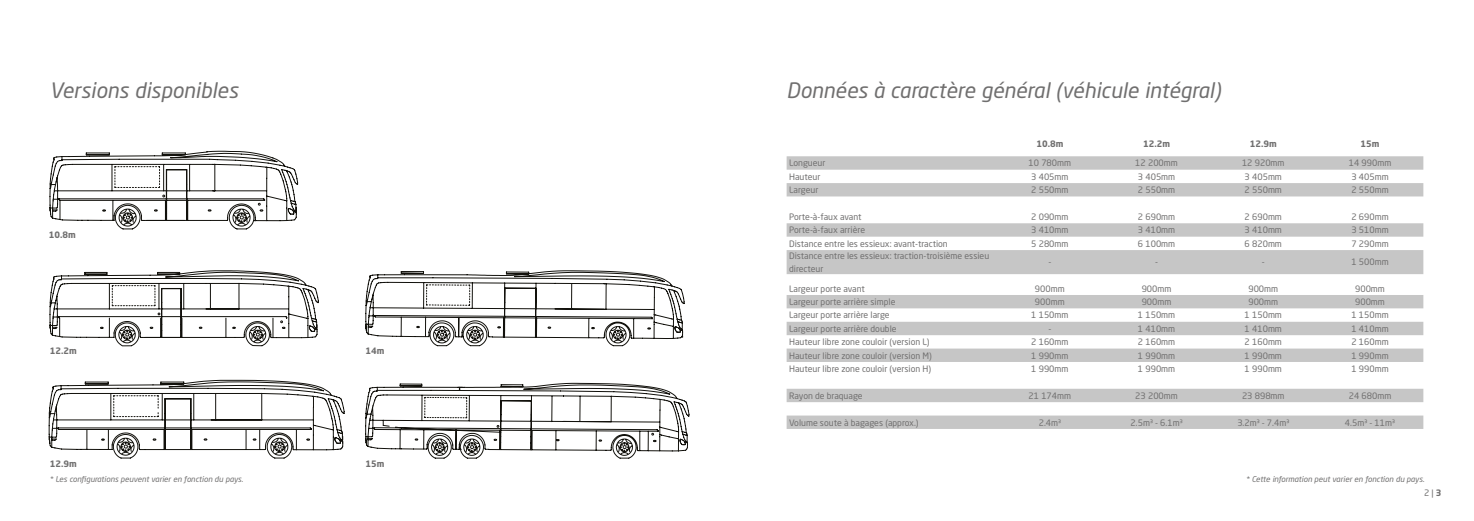
<style>
.page{position:relative;width:1474px;height:521px;background:#fff}
.page>*{position:absolute;margin:0;border:0;box-sizing:border-box;transform-origin:0 0}
.t1{font:italic 21px "Neo Sans Std";color:#706f6f}
.t2{font:8.75px/12.2px "Neo Sans Std";color:#706f6f}
.t3{font:700 8.75px "Neo Sans Std";color:#706f6f}
.t4{font:italic 7.88px "Neo Sans Std";color:#706f6f}
.s1{font-weight:700}
</style>
<div class="page">
<svg style="left:365px;top:270px;width:319px;height:76px"></svg>
<svg style="left:365px;top:383px;width:324px;height:76px"></svg>
<svg style="left:49px;top:380px;width:296px;height:79px"></svg>
<svg style="left:50px;top:270px;width:269px;height:76px"></svg>
<svg style="left:50px;top:151px;width:248px;height:79px"></svg>
<svg style="left:786px;top:156px;width:637px;height:273px"></svg>
<h1 class="t1" style="left:50px;top:77px;width:190px">Versions disponibles</h1>
<h1 class="t1" style="left:786px;top:77px;width:436px">Données à caractère général (véhicule intégral)</h1>
<p class="t3" style="left:1036px;top:138px;width:28px">10.8m</p>
<p class="t3" style="left:1143px;top:138px;width:28px">12.2m</p>
<p class="t3" style="left:1249px;top:138px;width:28px">12.9m</p>
<p class="t3" style="left:1360px;top:138px;width:20px">15m</p>
<p class="t3" style="left:49px;top:229px;width:28px">10.8m</p>
<p class="t3" style="left:50px;top:345px;width:28px">12.2m</p>
<p class="t3" style="left:365px;top:345px;width:20px">14m</p>
<p class="t2" style="left:789px;top:157px;width:38px">Longueur</p>
<p class="t2" style="left:1028px;top:157px;width:44px">10 780mm</p>
<p class="t2" style="left:1135px;top:157px;width:44px">12 200mm</p>
<p class="t2" style="left:1241px;top:157px;width:44px">12 920mm</p>
<p class="t2" style="left:1348px;top:157px;width:44px">14 990mm</p>
<p class="t2" style="left:789px;top:170px;width:33px">Hauteur</p>
<p class="t2" style="left:1031px;top:170px;width:39px">3 405mm</p>
<p class="t2" style="left:1137px;top:170px;width:39px">3 405mm</p>
<p class="t2" style="left:1244px;top:170px;width:39px">3 405mm</p>
<p class="t2" style="left:1351px;top:170px;width:39px">3 405mm</p>
<p class="t2" style="left:789px;top:184px;width:31px">Largeur</p>
<p class="t2" style="left:1031px;top:184px;width:39px">2 550mm</p>
<p class="t2" style="left:1137px;top:184px;width:39px">2 550mm</p>
<p class="t2" style="left:1244px;top:184px;width:39px">2 550mm</p>
<p class="t2" style="left:1351px;top:184px;width:39px">2 550mm</p>
<p class="t2" style="left:789px;top:210px;width:74px">Porte-à-faux avant</p>
<p class="t2" style="left:1031px;top:210px;width:39px">2 090mm</p>
<p class="t2" style="left:1137px;top:210px;width:39px">2 690mm</p>
<p class="t2" style="left:1244px;top:210px;width:39px">2 690mm</p>
<p class="t2" style="left:1351px;top:210px;width:39px">2 690mm</p>
<p class="t2" style="left:789px;top:224px;width:77px">Porte-à-faux arrière</p>
<p class="t2" style="left:1031px;top:224px;width:39px">3 410mm</p>
<p class="t2" style="left:1137px;top:224px;width:39px">3 410mm</p>
<p class="t2" style="left:1244px;top:224px;width:39px">3 410mm</p>
<p class="t2" style="left:1351px;top:224px;width:39px">3 510mm</p>
<p class="t2" style="left:789px;top:237px;width:160px">Distance entre les essieux: avant-traction</p>
<p class="t2" style="left:1031px;top:237px;width:39px">5 280mm</p>
<p class="t2" style="left:1137px;top:237px;width:39px">6 100mm</p>
<p class="t2" style="left:1244px;top:237px;width:39px">6 820mm</p>
<p class="t2" style="left:1351px;top:237px;width:39px">7 290mm</p>
<p class="t2" style="left:789px;top:250px;width:202px">Distance entre les essieux: traction-troisième essieu directeur</p>
<p class="t2" style="left:1048px;top:256px;width:4px">-</p>
<p class="t2" style="left:1155px;top:256px;width:4px">-</p>
<p class="t2" style="left:1261px;top:256px;width:4px">-</p>
<p class="t2" style="left:1351px;top:256px;width:39px">1 500mm</p>
<p class="t2" style="left:789px;top:282px;width:77px">Largeur porte avant</p>
<p class="t2" style="left:1035px;top:282px;width:31px">900mm</p>
<p class="t2" style="left:1141px;top:282px;width:31px">900mm</p>
<p class="t2" style="left:1248px;top:282px;width:31px">900mm</p>
<p class="t2" style="left:1354px;top:282px;width:31px">900mm</p>
<p class="t2" style="left:789px;top:295px;width:108px">Largeur porte arrière simple</p>
<p class="t2" style="left:1035px;top:295px;width:31px">900mm</p>
<p class="t2" style="left:1141px;top:295px;width:31px">900mm</p>
<p class="t2" style="left:1248px;top:295px;width:31px">900mm</p>
<p class="t2" style="left:1354px;top:295px;width:31px">900mm</p>
<p class="t2" style="left:789px;top:309px;width:102px">Largeur porte arrière large</p>
<p class="t2" style="left:1031px;top:309px;width:39px">1 150mm</p>
<p class="t2" style="left:1137px;top:309px;width:39px">1 150mm</p>
<p class="t2" style="left:1244px;top:309px;width:39px">1 150mm</p>
<p class="t2" style="left:1351px;top:309px;width:39px">1 150mm</p>
<p class="t2" style="left:789px;top:322px;width:109px">Largeur porte arrière double</p>
<p class="t2" style="left:1048px;top:322px;width:4px">-</p>
<p class="t2" style="left:1137px;top:322px;width:39px">1 410mm</p>
<p class="t2" style="left:1244px;top:322px;width:39px">1 410mm</p>
<p class="t2" style="left:1351px;top:322px;width:39px">1 410mm</p>
<p class="t2" style="left:789px;top:336px;width:142px">Hauteur libre zone couloir (version L)</p>
<p class="t2" style="left:1031px;top:336px;width:39px">2 160mm</p>
<p class="t2" style="left:1137px;top:336px;width:39px">2 160mm</p>
<p class="t2" style="left:1244px;top:336px;width:39px">2 160mm</p>
<p class="t2" style="left:1351px;top:336px;width:39px">2 160mm</p>
<p class="t2" style="left:789px;top:349px;width:144px">Hauteur libre zone couloir (version M)</p>
<p class="t2" style="left:1031px;top:349px;width:39px">1 990mm</p>
<p class="t2" style="left:1137px;top:349px;width:39px">1 990mm</p>
<p class="t2" style="left:1244px;top:349px;width:39px">1 990mm</p>
<p class="t2" style="left:1351px;top:349px;width:39px">1 990mm</p>
<p class="t2" style="left:789px;top:362px;width:143px">Hauteur libre zone couloir (version H)</p>
<p class="t2" style="left:1031px;top:362px;width:39px">1 990mm</p>
<p class="t2" style="left:1137px;top:362px;width:39px">1 990mm</p>
<p class="t2" style="left:1244px;top:362px;width:39px">1 990mm</p>
<p class="t2" style="left:1351px;top:362px;width:39px">1 990mm</p>
<p class="t2" style="left:789px;top:389px;width:75px">Rayon de braquage</p>
<p class="t2" style="left:1028px;top:389px;width:44px">21 174mm</p>
<p class="t2" style="left:1135px;top:389px;width:44px">23 200mm</p>
<p class="t2" style="left:1241px;top:389px;width:44px">23 898mm</p>
<p class="t2" style="left:1348px;top:389px;width:44px">24 680mm</p>
<p class="t2" style="left:789px;top:416px;width:131px">Volume soute à bagages (approx.)</p>
<p class="t2" style="left:1038px;top:416px;width:24px">2.4m³</p>
<p class="t2" style="left:1130px;top:416px;width:53px">2.5m³ - 6.1m³</p>
<p class="t2" style="left:1237px;top:416px;width:53px">3.2m³ - 7.4m³</p>
<p class="t2" style="left:1344px;top:416px;width:52px">4.5m³ - 11m³</p>
<p class="t3" style="left:50px;top:459px;width:28px">12.9m</p>
<p class="t3" style="left:365px;top:459px;width:20px">15m</p>
<p class="t4" style="left:50px;top:474px;width:195px">* Les configurations peuvent varier en fonction du pays.</p>
<p class="t4" style="left:1245px;top:474px;width:180px">* Cette information peut varier en fonction du pays.</p>
<p class="t2" style="left:1423px;top:487px;width:19px">2 | <span class="s1">3</span></p>
</div>
